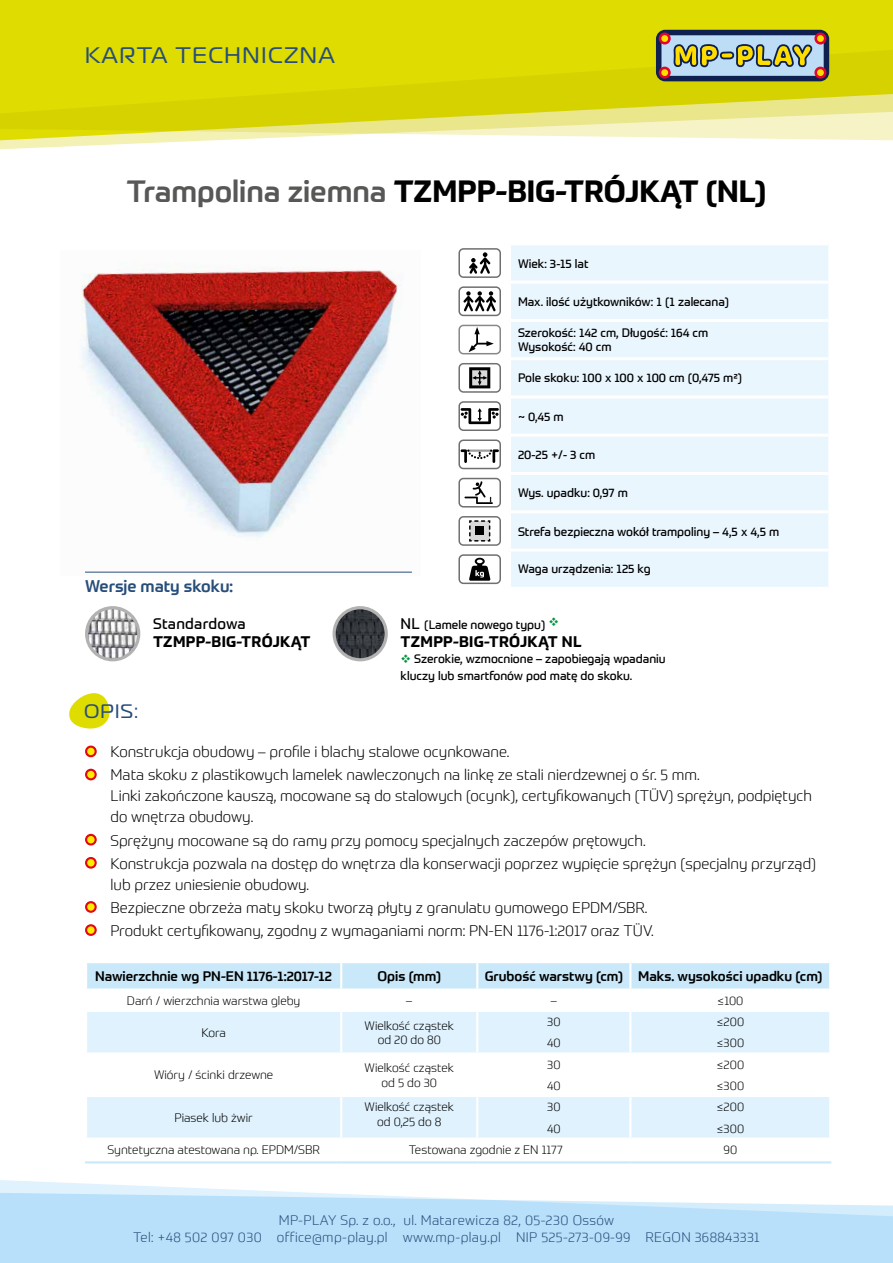
<style>
.page{position:relative;width:893px;height:1263px;background:#fff}
.page>*{position:absolute;margin:0;border:0;box-sizing:border-box;transform-origin:0 0}
.t1{font:700 30px "Prometo";color:#000}
.t2{font:22.5px "Magistral";letter-spacing:.075em;color:#274d7a}
.t3{font:19.5px "Magistral";color:#274d7a}
.t4{font:500 16.5px "Prometo";color:#274d7a}
.t5{font:300 15px/23.1px "Prometo";color:#000}
.t6{font:700 15px "Prometo";letter-spacing:.02em;color:#000}
.t7{font:15px "Prometo";letter-spacing:.02em;color:#000}
.t8{font:300 13.5px/16.5px "Prometo";letter-spacing:.025em;color:#274d7a;text-align:center}
.t9{font:500 13.5px "Prometo";color:#000}
.t10{font:12px/16.5px "Prometo";color:#000}
.t11{font:300 12px/14.4px "Prometo";color:#000;text-align:center}
.s1{font-weight:500;color:#575756}
.s2{font-size:15px}
.s3{color:#009641}
</style>
<div class="page">
<svg style="left:0;top:140px;width:893px;height:9px"></svg>
<div style="left:0;top:0;width:893px;height:50px;background:#dedc00"></div>
<svg style="left:0;top:50px;width:893px;height:90px;background:#e0dd30"></svg>
<div style="left:656px;top:30px;width:173px;height:51px;background:#0e2050;border-radius:9px"></div>
<svg style="left:659px;top:30px;width:167px;height:51px"></svg>
<svg style="left:0;top:1180px;width:312px;height:13px"></svg>
<svg style="left:0;top:1193px;width:893px;height:70px;background:#bfe2fa"></svg>
<img style="left:81px;top:262px;width:331px;height:310px">
<svg style="left:86px;top:747px;width:10px;height:9px"></svg>
<div style="left:85px;top:745px;width:12px;height:12px;border:2px solid #e30613;border-radius:50%"></div>
<div style="left:86px;top:770px;width:10px;height:9px;background:#ffed00;border-radius:50%"></div>
<div style="left:85px;top:769px;width:12px;height:11px;border:2px solid #e30613;border-radius:50%"></div>
<div style="left:86px;top:835px;width:10px;height:9px;background:#ffed00;border-radius:50%"></div>
<div style="left:85px;top:834px;width:12px;height:11px;border:2px solid #e30613;border-radius:50%"></div>
<div style="left:86px;top:858px;width:10px;height:9px;background:#ffed00;border-radius:50%"></div>
<div style="left:85px;top:857px;width:12px;height:12px;border:2px solid #e30613;border-radius:50%"></div>
<div style="left:86px;top:902px;width:10px;height:10px;background:#ffed00;border-radius:50%"></div>
<div style="left:85px;top:901px;width:12px;height:12px;border:2px solid #e30613;border-radius:50%"></div>
<div style="left:86px;top:925px;width:10px;height:10px;background:#ffed00;border-radius:50%"></div>
<div style="left:85px;top:924px;width:12px;height:12px;border:2px solid #e30613;border-radius:50%"></div>
<svg style="left:69px;top:693px;width:41px;height:36px"></svg>
<svg style="left:87px;top:1012px;width:742px;height:125px;fill:#dff2fd"></svg>
<svg style="left:86px;top:962px;width:744px;height:27px;background:#cceafb"></svg>
<hr style="left:340px;top:1012px;width:2px;height:20px;background:#fff">
<hr style="left:340px;top:1032px;width:2px;height:20px;background:#fff">
<hr style="left:476px;top:1012px;width:2px;height:20px;background:#fff">
<hr style="left:629px;top:1012px;width:2px;height:20px;background:#fff">
<hr style="left:476px;top:1032px;width:2px;height:20px;background:#fff">
<hr style="left:629px;top:1032px;width:2px;height:20px;background:#fff">
<hr style="left:85px;top:1052px;width:256px;height:2px;background:#fff">
<hr style="left:341px;top:1052px;width:136px;height:2px;background:#fff">
<hr style="left:340px;top:1054px;width:2px;height:21px;background:#fff">
<hr style="left:340px;top:1075px;width:2px;height:20px;background:#fff">
<hr style="left:477px;top:1052px;width:153px;height:2px;background:#fff">
<hr style="left:476px;top:1054px;width:2px;height:20px;background:#fff">
<hr style="left:630px;top:1052px;width:201px;height:2px;background:#fff">
<hr style="left:629px;top:1054px;width:2px;height:20px;background:#fff">
<hr style="left:476px;top:1074px;width:154px;height:2px;background:#fff">
<svg style="left:476px;top:1076px;width:2px;height:19px"></svg>
<hr style="left:630px;top:1074px;width:201px;height:2px;background:#fff">
<svg style="left:629px;top:1076px;width:2px;height:19px"></svg>
<hr style="left:85px;top:1095px;width:256px;height:2px;background:#fff">
<hr style="left:341px;top:1095px;width:136px;height:2px;background:#fff">
<hr style="left:340px;top:1097px;width:2px;height:20px;background:#fff">
<hr style="left:340px;top:1117px;width:2px;height:20px;background:#fff">
<hr style="left:477px;top:1095px;width:153px;height:2px;background:#fff">
<hr style="left:476px;top:1097px;width:2px;height:20px;background:#fff">
<hr style="left:630px;top:1095px;width:201px;height:2px;background:#fff">
<hr style="left:629px;top:1097px;width:2px;height:20px;background:#fff">
<hr style="left:476px;top:1117px;width:2px;height:20px;background:#fff">
<hr style="left:629px;top:1117px;width:2px;height:20px;background:#fff">
<hr style="left:85px;top:1161px;width:256px;height:2px;background:#c9e9fb">
<hr style="left:341px;top:1161px;width:136px;height:2px;background:#c9e9fb">
<hr style="left:477px;top:1161px;width:153px;height:2px;background:#c9e9fb">
<hr style="left:630px;top:1161px;width:201px;height:2px;background:#c9e9fb">
<img style="left:334px;top:608px;width:52px;height:52px;border-radius:26px">
<div style="left:333px;top:606px;width:55px;height:55px;border:3px solid #b3b2b2;border-radius:50%"></div>
<img style="left:87px;top:608px;width:52px;height:52px;border-radius:26px">
<div style="left:85px;top:606px;width:55px;height:55px;border:3px solid #b3b2b2;border-radius:50%"></div>
<hr style="left:85px;top:572px;width:327px;height:1px;background:#274d7a">
<div style="left:511px;top:245px;width:317px;height:342px;background:#eaf6fe"></div>
<hr style="left:509px;top:281px;width:319px;height:3px;background:#fff">
<hr style="left:509px;top:319px;width:319px;height:3px;background:#fff">
<hr style="left:509px;top:357px;width:319px;height:3px;background:#fff">
<hr style="left:509px;top:395px;width:319px;height:3px;background:#fff">
<hr style="left:509px;top:434px;width:319px;height:3px;background:#fff">
<hr style="left:509px;top:472px;width:319px;height:3px;background:#fff">
<hr style="left:509px;top:510px;width:319px;height:3px;background:#fff">
<hr style="left:509px;top:549px;width:319px;height:3px;background:#fff">
<svg style="left:458px;top:248px;width:43px;height:337px"></svg>
<h2 class="t2" style="left:85px;top:42px;width:251px">KARTA TECHNICZNA</h2>
<h1 class="t1" style="left:127px;top:172px;width:641px"><span class="s1">Trampolina ziemna</span> TZMPP-BIG-TRÓJKĄT (NL)</h1>
<p class="t4" style="left:85px;top:575px;width:150px">Wersje maty skoku:</p>
<p class="t7" style="left:153px;top:614px;width:94px">Standardowa</p>
<p class="t6" style="left:153px;top:632px;width:159px">TZMPP-BIG-TRÓJKĄT</p>
<h3 class="t3" style="left:84px;top:699px;width:55px">OPIS:</h3>
<p class="t10" style="left:518px;top:255px;width:72px">Wiek: 3-15 lat</p>
<p class="t10" style="left:518px;top:293px;width:213px">Max. ilość użytkowników: 1 (1 zalecana)</p>
<p class="t10" style="left:518px;top:325px;width:192px;line-height:14.4px">Szerokość: 142 cm, Długość: 164 cm<br>Wysokość: 40 cm</p>
<p class="t10" style="left:518px;top:370px;width:226px">Pole skoku: 100 x 100 x 100 cm (0,475 m²)</p>
<p class="t10" style="left:518px;top:408px;width:47px">~ 0,45 m</p>
<p class="t10" style="left:518px;top:446px;width:79px">20-25 +/- 3 cm</p>
<p class="t10" style="left:518px;top:485px;width:111px">Wys. upadku: 0,97 m</p>
<p class="t10" style="left:518px;top:523px;width:263px">Strefa bezpieczna wokół trampoliny – 4,5 x 4,5 m</p>
<p class="t10" style="left:518px;top:560px;width:134px">Waga urządzenia: 125 kg</p>
<p class="t10" style="left:401px;top:616px;width:160px"><span class="s2">NL</span> (Lamele nowego typu) <sup>❖</sup></p>
<p class="t6" style="left:401px;top:632px;width:183px">TZMPP-BIG-TRÓJKĄT NL</p>
<p class="t10" style="left:401px;top:650px;width:267px"><span class="s3">❖</span> Szerokie, wzmocnione – zapobiegają wpadaniu kluczy lub smartfonów pod matę do skoku.</p>
<p class="t5" style="left:111px;top:740px;width:591px">Konstrukcja obudowy – profile i blachy stalowe ocynkowane.<br>Mata skoku z plastikowych lamelek nawleczonych na linkę ze stali nierdzewnej o śr. 5 mm.</p>
<p class="t5" style="left:111px;top:785px;width:703px;line-height:21px">Linki zakończone kauszą, mocowane są do stalowych (ocynk), certyfikowanych (TÜV) sprężyn, podpiętych do wnętrza obudowy.</p>
<p class="t5" style="left:111px;top:828px;width:707px">Sprężyny mocowane są do ramy przy pomocy specjalnych zaczepów prętowych.<br>Konstrukcja pozwala na dostęp do wnętrza dla konserwacji poprzez wypięcie sprężyn (specjalny przyrząd)</p>
<p class="t5" style="left:111px;top:873px;width:545px">lub przez uniesienie obudowy.<br>Bezpieczne obrzeża maty skoku tworzą płyty z granulatu gumowego EPDM/SBR.<br>Produkt certyfikowany, zgodny z wymaganiami norm: PN-EN 1176-1:2017 oraz TÜV.</p>
<p class="t9" style="left:95px;top:968px;width:239px">Nawierzchnie wg PN-EN 1176-1:2017-12</p>
<p class="t9" style="left:378px;top:968px;width:65px">Opis (mm)</p>
<p class="t9" style="left:485px;top:968px;width:339px">Grubość warstwy (cm) Maks. wysokości upadku (cm)</p>
<p class="t11" style="left:127px;top:993px;width:175px">Darń / wierzchnia warstwa gleby</p>
<p class="t11" style="left:406px;top:993px;width:7px">–</p>
<p class="t11" style="left:551px;top:993px;width:7px">–</p>
<p class="t11" style="left:717px;top:993px;width:28px">≤100</p>
<p class="t11" style="left:201px;top:1025px;width:26px">Kora</p>
<p class="t11" style="left:365px;top:1018px;width:91px">Wielkość cząstek od 20 do 80</p>
<p class="t11" style="left:547px;top:1014px;width:15px">30</p>
<p class="t11" style="left:716px;top:1014px;width:29px">≤200</p>
<p class="t11" style="left:547px;top:1036px;width:15px">40</p>
<p class="t11" style="left:716px;top:1036px;width:29px">≤300</p>
<p class="t11" style="left:154px;top:1068px;width:121px">Wióry / ścinki drzewne</p>
<p class="t11" style="left:365px;top:1061px;width:91px">Wielkość cząstek od 5 do 30</p>
<p class="t11" style="left:547px;top:1057px;width:15px">30</p>
<p class="t11" style="left:716px;top:1057px;width:29px">≤200</p>
<p class="t11" style="left:547px;top:1078px;width:15px">40</p>
<p class="t11" style="left:716px;top:1078px;width:29px">≤300</p>
<p class="t11" style="left:174px;top:1110px;width:80px">Piasek lub żwir</p>
<p class="t11" style="left:365px;top:1100px;width:91px">Wielkość cząstek od 0,25 do 8</p>
<p class="t11" style="left:547px;top:1100px;width:15px">30</p>
<p class="t11" style="left:716px;top:1100px;width:29px">≤200</p>
<p class="t11" style="left:547px;top:1121px;width:15px">40</p>
<p class="t11" style="left:716px;top:1121px;width:29px">≤300</p>
<p class="t11" style="left:108px;top:1142px;width:214px">Syntetyczna atestowana np. EPDM/SBR</p>
<p class="t11" style="left:409px;top:1142px;width:156px">Testowana zgodnie z EN 1177</p>
<p class="t11" style="left:723px;top:1142px;width:15px">90</p>
<p class="t8" style="left:133px;top:1212px;width:628px">MP-PLAY Sp. z o.o., ul. Matarewicza 82, 05-230 Ossów<br>Tel: +48 502 097 030 office@mp-play.pl www.mp-play.pl NIP 525-273-09-99 REGON 368843331</p>
</div>
